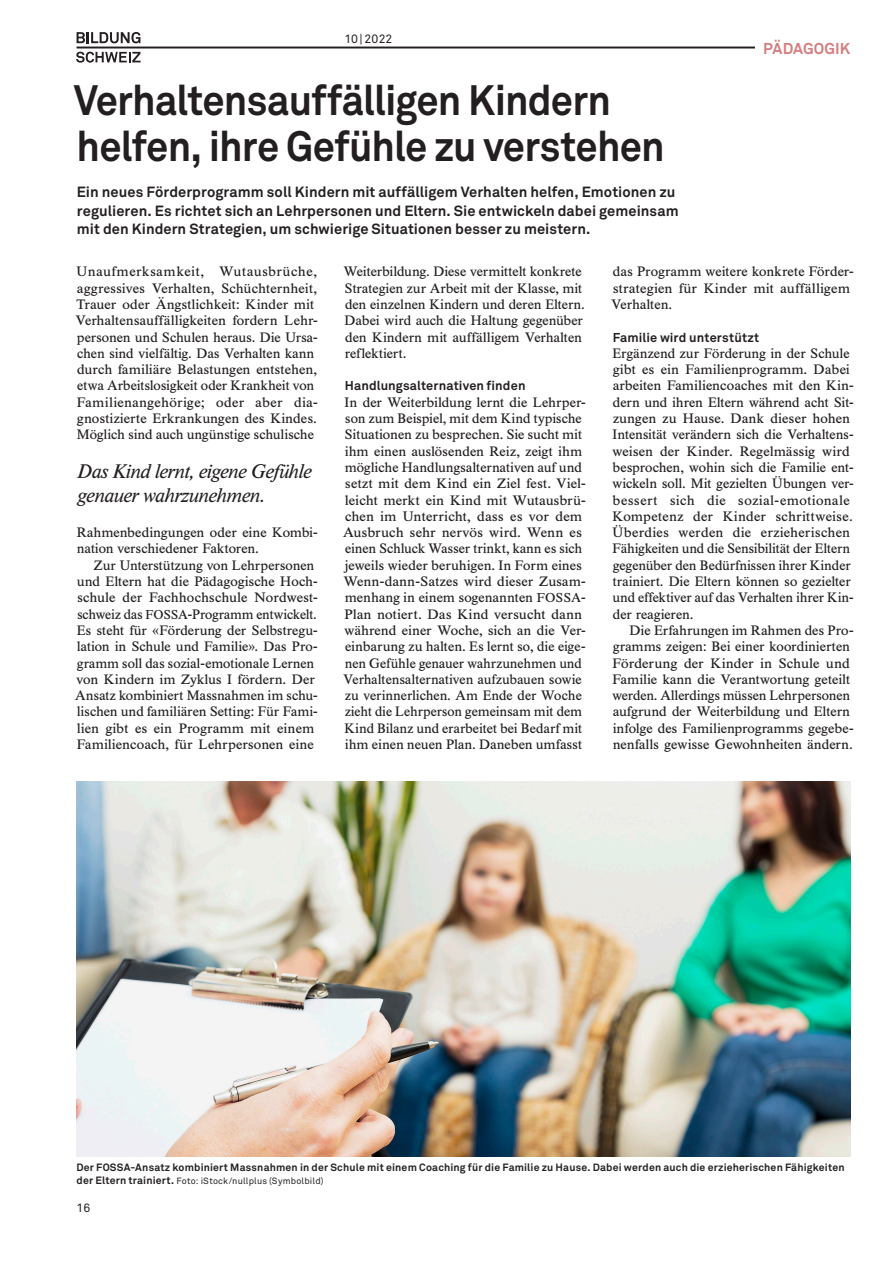
<style>
.page{position:relative;width:893px;height:1263px;background:#fff}
.page>*{position:absolute;margin:0;border:0;box-sizing:border-box;transform-origin:0 0}
.Titel_Akkurat_Bold_2{font:700 42px/45.8px "Akkurat Pro";letter-spacing:-.02em;color:#231f20;scale:.95 1}
._3sp_Zitate_Times_It{font:italic 19.5px/24px "Times BQ";letter-spacing:-.005em;color:#231f20}
.t1{font:700 15.6px "Akkurat Pro";color:#d47e81}
.Lead_Akkurat_Bold_9{font:700 14.7px/18.3px "Akkurat Pro";letter-spacing:.005em;color:#231f20}
._3sp_Lauftext_Times{font:13.5px/16.4px "Times BQ";letter-spacing:.02em;color:#231f20}
._3sp_Untertitel_Akku{font:700 12.75px "Akkurat Pro";letter-spacing:.01em;color:#231f20}
._3sp_Lauftext_Times-2{font:700 12.75px "Akkurat Pro";letter-spacing:.01em;color:#231f20}
.t2{font:12.15px "Akkurat Pro";letter-spacing:.01em;color:#231f20}
.Bildlegende_Akkurat{font:700 10.5px "Akkurat Pro";letter-spacing:.015em;color:#231f20}
.Bildlegende_Akkurat-2{font:9px "Akkurat Pro";letter-spacing:.02em;color:#231f20}
.s1{font-size:12.75px}
.s2{font-weight:700;font-size:10.5px}
</style>
<div class="page">
<hr style="left:77px;top:47px;width:773px;height:1px;background:#231f20">
<svg style="left:76px;top:52px;width:65px;height:11px"></svg>
<svg style="left:77px;top:32px;width:63px;height:11px"></svg>
<div style="left:755px;top:33px;width:95px;height:29px;background:#fff"></div>
<img style="left:77px;top:782px;width:773px;height:375px">
<p class="t2" style="left:344px;top:32px;width:50px">10 | 2022</p>
<p class="Titel_Akkurat_Bold_2" style="left:74px;top:77px;width:624px">Verhaltensauffälligen Kindern helfen, ihre Gefühle zu verstehen</p>
<p class="Lead_Akkurat_Bold_9" style="left:77px;top:183px;width:603px">Ein neues Förderprogramm soll Kindern mit auffälligem Verhalten helfen, Emotionen zu regulieren. Es richtet sich an Lehrpersonen und Eltern. Sie entwickeln dabei gemeinsam mit den Kindern Strategien, um schwierige Situationen besser zu meistern.</p>
<p class="t1" style="left:763px;top:39px;width:89px">PÄDAGOGIK</p>
<p class="_3sp_Lauftext_Times" style="left:76px;top:264px;width:244px">Unaufmerksamkeit, Wutausbrüche, aggressives Verhalten, Schüchternheit, Trauer oder Ängstlichkeit: Kinder mit Verhaltensauffälligkeiten fordern Lehr&shy;personen und Schulen heraus. Die Ursa&shy;chen sind vielfältig. Das Verhalten kann durch familiäre Belastungen entstehen, etwa Arbeitslosigkeit oder Krankheit von Familienangehörige; oder aber dia&shy;gnostizierte Erkrankungen des Kindes.<br>Möglich sind auch ungünstige schulische</p>
<p class="_3sp_Zitate_Times_It" style="left:77px;top:459px;width:235px">Das Kind lernt, eigene Gefühle genauer wahrzunehmen.</p>
<p class="_3sp_Lauftext_Times" style="left:77px;top:524px;width:243px">Rahmenbedingungen oder eine Kombi&shy;nation verschiedener Faktoren.</p>
<p class="_3sp_Lauftext_Times" style="left:75px;top:557px;width:244px;text-indent:19px">Zur Unterstützung von Lehrpersonen und Eltern hat die Pädagogische Hoch&shy;schule der Fachhochschule Nordwest&shy;schweiz das <span class="s1">FOSSA</span>-Programm entwickelt.<br>Es steht für «Förderung der Selbstregu&shy;lation in Schule und Familie». Das Pro&shy;gramm soll das sozial-emotionale Lernen von Kindern im Zyklus I fördern. Der Ansatz kombiniert Massnahmen im schu&shy;lischen und familiären Setting: Für Fami&shy;lien gibt es ein Programm mit einem Familiencoach, für Lehrpersonen eine</p>
<p class="_3sp_Lauftext_Times" style="left:344px;top:264px;width:242px">Weiterbildung. Diese vermittelt konkrete Strategien zur Arbeit mit der Klasse, mit den einzelnen Kindern und deren Eltern.<br>Dabei wird auch die Haltung gegenüber den Kindern mit auffälligem Verhalten reflektiert.</p>
<p class="_3sp_Untertitel_Akku" style="left:345px;top:378px;width:182px">Handlungsalternativen finden</p>
<p class="_3sp_Lauftext_Times" style="left:343px;top:394px;width:244px">In der Weiterbildung lernt die Lehrper&shy;son zum Beispiel, mit dem Kind typische Situationen zu besprechen. Sie sucht mit ihm einen auslösenden Reiz, zeigt ihm mögliche Handlungsalternativen auf und setzt mit dem Kind ein Ziel fest. Viel&shy;leicht merkt ein Kind mit Wutausbrü&shy;chen im Unterricht, dass es vor dem Ausbruch sehr nervös wird. Wenn es einen Schluck Wasser trinkt, kann es sich jeweils wieder beruhigen. In Form eines Wenn-dann-Satzes wird dieser Zusam&shy;menhang in einem sogenannten <span class="s1">FOSSA</span>-Plan notiert. Das Kind versucht dann während einer Woche, sich an die Ver&shy;einbarung zu halten. Es lernt so, die eige&shy;nen Gefühle genauer wahrzunehmen und Verhaltensalternativen aufzubauen sowie zu verinnerlichen. Am Ende der Woche zieht die Lehrperson gemeinsam mit dem Kind Bilanz und erarbeitet bei Bedarf mit ihm einen neuen Plan. Daneben umfasst</p>
<p class="_3sp_Lauftext_Times" style="left:611px;top:264px;width:244px">das Programm weitere konkrete Förder&shy;strategien für Kinder mit auffälligem<br>Verhalten.</p>
<p class="_3sp_Lauftext_Times-2" style="left:613px;top:329px;width:148px">Familie wird unterstützt</p>
<p class="_3sp_Lauftext_Times" style="left:612px;top:345px;width:243px">Ergänzend zur Förderung in der Schule gibt es ein Familienprogramm. Dabei arbeiten Familiencoaches mit den Kin&shy;dern und ihren Eltern während acht Sit&shy;zungen zu Hause. Dank dieser hohen Intensität verändern sich die Verhaltens&shy;weisen der Kinder. Regelmässig wird besprochen, wohin sich die Familie ent&shy;wickeln soll. Mit gezielten Übungen ver&shy;bessert sich die sozial-emotionale Kompetenz der Kinder schrittweise.<br>Überdies werden die erzieherischen Fähigkeiten und die Sensibilität der Eltern gegenüber den Bedürfnissen ihrer Kinder trainiert. Die Eltern können so gezielter und effektiver auf das Verhalten ihrer Kin&shy;der reagieren.</p>
<p class="_3sp_Lauftext_Times" style="left:612px;top:622px;width:243px;text-indent:17px">Die Erfahrungen im Rahmen des Pro&shy;gramms zeigen: Bei einer koordinierten Förderung der Kinder in Schule und Familie kann die Verantwortung geteilt werden. Allerdings müssen Lehrpersonen aufgrund der Weiterbildung und Eltern infolge des Familienprogramms gegebe&shy;nenfalls gewisse Gewohnheiten ändern.</p>
<p class="Bildlegende_Akkurat" style="left:77px;top:1160px;width:770px">Der FOSSA-Ansatz kombiniert Massnahmen in der Schule mit einem Coaching für die Familie zu Hause. Dabei werden auch die erzieherischen Fähigkeiten</p>
<p class="Bildlegende_Akkurat-2" style="left:77px;top:1175px;width:249px"><span class="s2">der Eltern trainiert.</span> Foto: iStock/nullplus (Symbolbild)</p>
<p class="t2" style="left:76px;top:1200px;width:15px">16</p>
</div>
